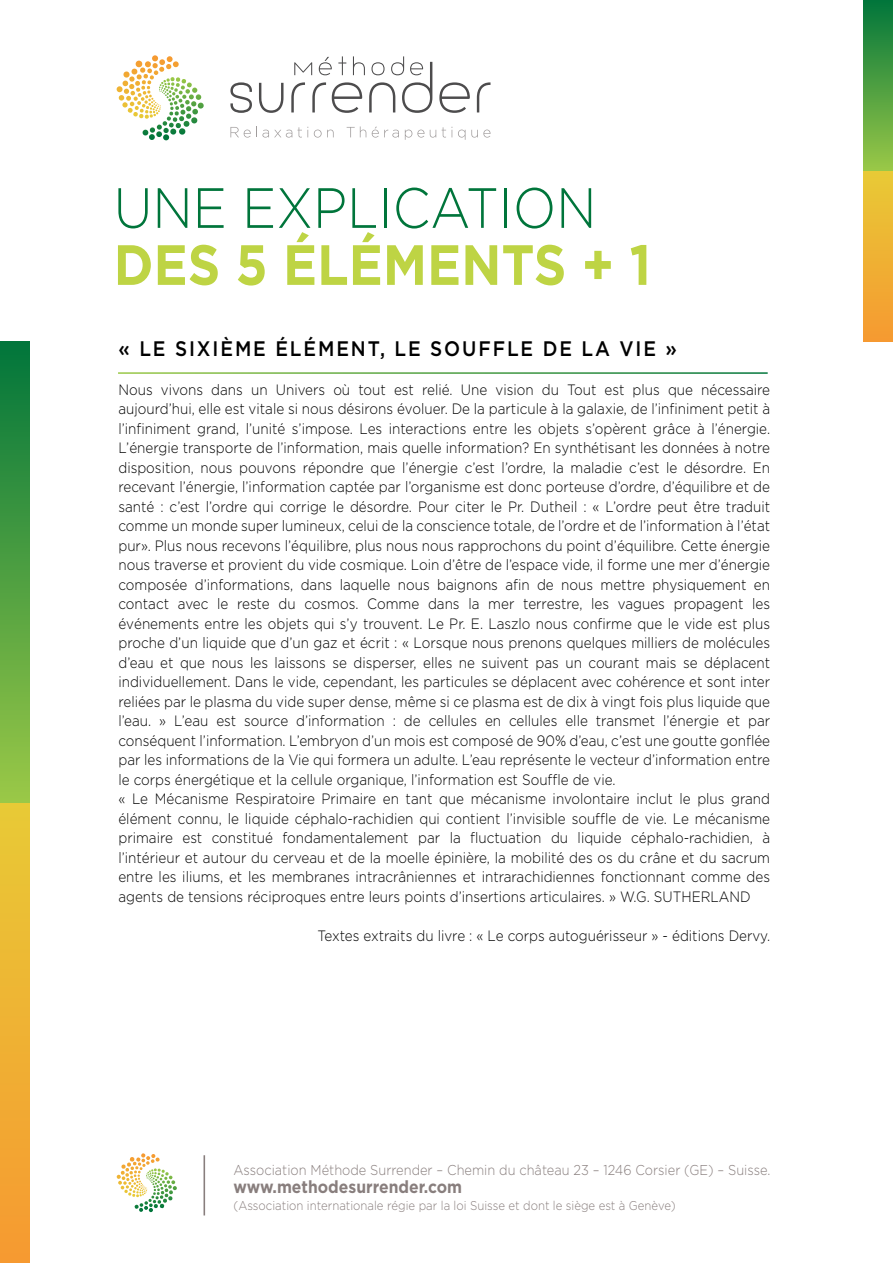
<style>
.page{position:relative;width:893px;height:1263px;background:#fff}
.page>*{position:absolute;margin:0;border:0;box-sizing:border-box;transform-origin:0 0}
.t1{font:300 56.55px "Gotham";color:#00753b;scale:.9 1}
.t2{font:700 56.55px "Gotham";color:#bed444;scale:.9 1}
.t3{font:500 21px "Gotham";letter-spacing:.1em;color:#000;scale:.9 1}
.t4{font:700 17.4px "Gotham";color:#887e7d;scale:.9 1}
.t5{font:300 15px/19.5px "Gotham";color:#000;scale:.9 1}
.t6{font:300 14.25px "Gotham";color:#887e7d;scale:.9 1}
.t7{font:300 12.75px "Gotham";color:#887e7d;scale:.9 1}
</style>
<div class="page">
<svg style="left:116px;top:1153px;width:61px;height:59px"></svg>
<hr style="left:203px;top:1155px;width:2px;height:60px;background:#887e7d">
<svg style="left:230px;top:126px;width:78px;height:12px"></svg>
<svg style="left:314px;top:130px;width:20px;height:8px"></svg>
<svg style="left:347px;top:126px;width:19px;height:11px"></svg>
<svg style="left:372px;top:126px;width:27px;height:12px"></svg>
<svg style="left:405px;top:130px;width:19px;height:10px"></svg>
<svg style="left:430px;top:130px;width:6px;height:8px"></svg>
<svg style="left:442px;top:127px;width:23px;height:13px"></svg>
<svg style="left:471px;top:130px;width:19px;height:8px"></svg>
<svg style="left:230px;top:82px;width:22px;height:31px"></svg>
<svg style="left:259px;top:83px;width:24px;height:30px"></svg>
<svg style="left:439px;top:82px;width:31px;height:31px"></svg>
<svg style="left:477px;top:82px;width:13px;height:30px"></svg>
<svg style="left:291px;top:56px;width:141px;height:57px"></svg>
<svg style="left:116px;top:55px;width:88px;height:86px"></svg>
<div style="left:863px;top:171px;width:30px;height:170px;background:linear-gradient(to bottom,#e8ca36,#f69a31)"></div>
<div style="left:863px;top:0;width:30px;height:171px;background:linear-gradient(to bottom,#00753b,#9ac847)"></div>
<div style="left:0;top:802px;width:30px;height:461px;background:linear-gradient(to bottom,#e8ca36,#f69931)"></div>
<div style="left:0;top:341px;width:30px;height:461px;background:linear-gradient(to bottom,#00753b,#9ac847)"></div>
<h1 class="t1" style="left:114px;top:177px;width:538px">UNE EXPLICATION</h1>
<h1 class="t2" style="left:114px;top:232px;width:599px">DES 5 ÉLÉMENTS + 1</h1>
<h2 class="t3" style="left:118px;top:337px;width:622px">« LE SIXIÈME ÉLÉMENT, LE SOUFFLE DE LA VIE »</h2>
<p class="t5" style="left:118px;top:380px;width:726px">Nous vivons dans un Univers où tout est relié. Une vision du Tout est plus que nécessaire aujourd’hui, elle est vitale si nous désirons évoluer. De la particule à la galaxie, de l’infiniment petit à l’infiniment grand, l’unité s’impose. Les interactions entre les objets s’opèrent grâce à l’énergie.<br>L’énergie transporte de l’information, mais quelle information? En synthétisant les données à notre disposition, nous pouvons répondre que l’énergie c’est l’ordre, la maladie c’est le désordre. En recevant l’énergie, l’information captée par l’organisme est donc porteuse d’ordre, d’équilibre et de santé : c’est l’ordre qui corrige le désordre. Pour citer le Pr. Dutheil : « L’ordre peut être traduit comme un monde super lumineux, celui de la conscience totale, de l’ordre et de l’information à l’état pur». Plus nous recevons l’équilibre, plus nous nous rapprochons du point d’équilibre. Cette énergie nous traverse et provient du vide cosmique. Loin d’être de l’espace vide, il forme une mer d’énergie composée d’informations, dans laquelle nous baignons afin de nous mettre physiquement en contact avec le reste du cosmos. Comme dans la mer terrestre, les vagues propagent les événements entre les objets qui s’y trouvent. Le Pr. E. Laszlo nous confirme que le vide est plus proche d’un liquide que d’un gaz et écrit : « Lorsque nous prenons quelques milliers de molécules d’eau et que nous les laissons se disperser, elles ne suivent pas un courant mais se déplacent individuellement. Dans le vide, cependant, les particules se déplacent avec cohérence et sont inter reliées par le plasma du vide super dense, même si ce plasma est de dix à vingt fois plus liquide que l’eau. » L’eau est source d’information : de cellules en cellules elle transmet l’énergie et par conséquent l’information. L’embryon d’un mois est composé de 90% d’eau, c’est une goutte gonflée par les informations de la Vie qui formera un adulte. L’eau représente le vecteur d’information entre le corps énergétique et la cellule organique, l’information est Souffle de vie.<br>« Le Mécanisme Respiratoire Primaire en tant que mécanisme involontaire inclut le plus grand élément connu, le liquide céphalo-rachidien qui contient l’invisible souffle de vie. Le mécanisme primaire est constitué fondamentalement par la fluctuation du liquide céphalo-rachidien, à l’intérieur et autour du cerveau et de la moelle épinière, la mobilité des os du crâne et du sacrum entre les iliums, et les membranes intracrâniennes et intrarachidiennes fonctionnant comme des agents de tensions réciproques entre leurs points d’insertions articulaires. » W.G. SUTHERLAND</p>
<p class="t5" style="left:318px;top:926px;width:504px">Textes extraits du livre : « Le corps autoguérisseur » - éditions Dervy.</p>
<p class="t6" style="left:233px;top:1162px;width:598px">Association Méthode Surrender – Chemin du château 23 – 1246 Corsier (GE) – Suisse.</p>
<p class="t4" style="left:233px;top:1176px;width:255px">www.methodesurrender.com</p>
<p class="t7" style="left:233px;top:1199px;width:493px">(Association internationale régie par la loi Suisse et dont le siège est à Genève)</p>
</div>
